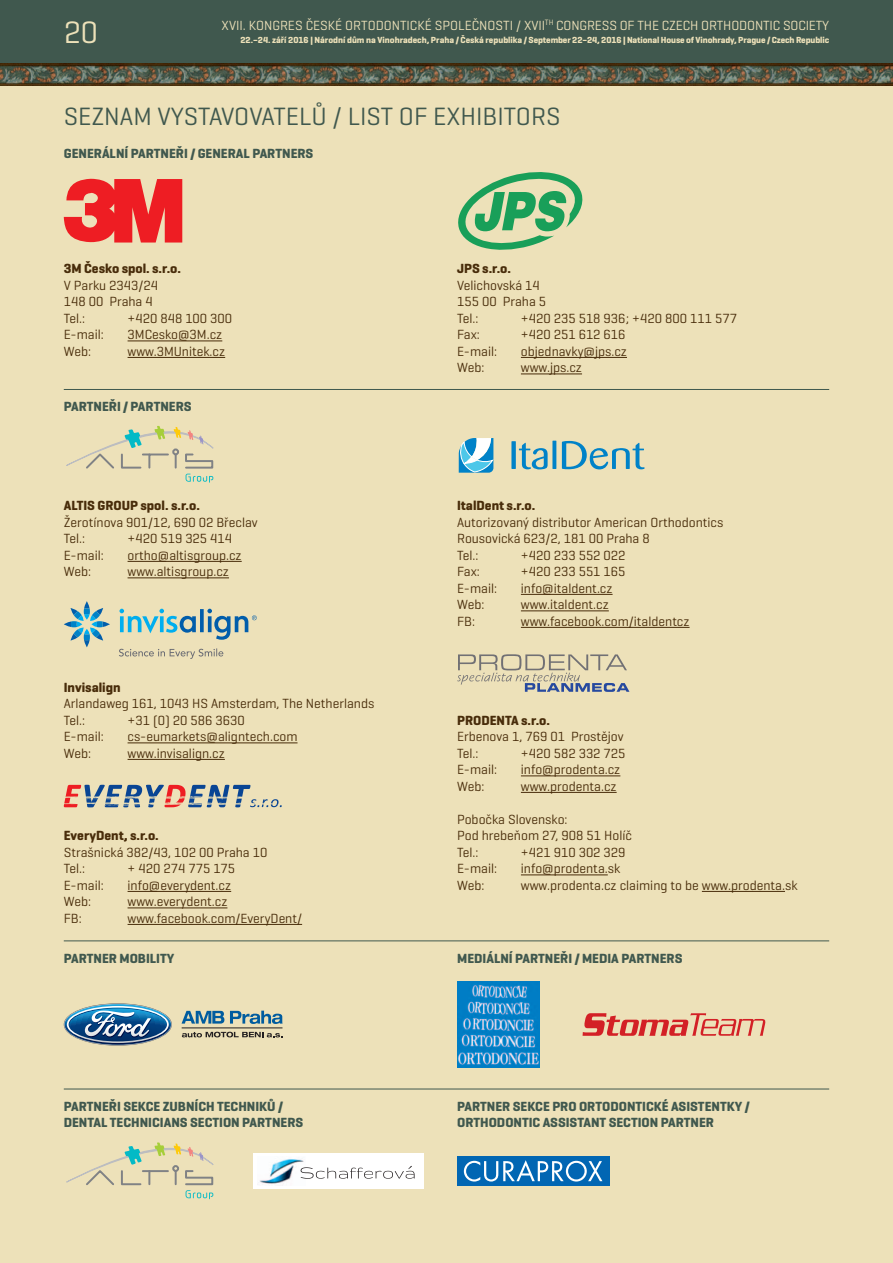
<style>
.page{position:relative;width:893px;height:1263px;background:#ede1b9}
.page>*{position:absolute;margin:0;border:0;box-sizing:border-box;transform-origin:0 0}
.t1{font:31.5px "Geogrotesque";color:#ede1b9}
.t2{font:25.5px "Geogrotesque";color:#40584e}
.t3{font:13.5px/16.5px "Geogrotesque";color:#482c0a}
.t4{font:700 13.5px/16.5px "Geogrotesque";color:#40584e}
.t5{font:700 13.5px "Geogrotesque";color:#482c0a}
.t6{font:13.5px "Geogrotesque";letter-spacing:-.005em;color:#ede1b9}
.t7{font:700 9px "Geogrotesque";letter-spacing:-.01em;color:#ede1b9}
</style>
<div class="page">
<div style="left:0;top:0;width:893px;height:64px;background:#40584e"></div>
<img style="left:0;top:64px;width:893px;height:21px">
<hr style="left:128px;top:341px;width:94px;height:1px;background:#482c0a">
<hr style="left:128px;top:357px;width:97px;height:1px;background:#482c0a">
<svg style="left:64px;top:179px;width:118px;height:64px"></svg>
<hr style="left:521px;top:357px;width:106px;height:1px;background:#482c0a">
<hr style="left:521px;top:374px;width:61px;height:1px;background:#482c0a">
<hr style="left:128px;top:561px;width:114px;height:1px;background:#482c0a">
<hr style="left:128px;top:577px;width:101px;height:1px;background:#482c0a">
<hr style="left:128px;top:742px;width:170px;height:1px;background:#482c0a">
<hr style="left:128px;top:759px;width:97px;height:1px;background:#482c0a">
<hr style="left:128px;top:891px;width:103px;height:1px;background:#482c0a">
<hr style="left:128px;top:907px;width:99px;height:1px;background:#482c0a">
<hr style="left:128px;top:924px;width:174px;height:1px;background:#482c0a">
<svg style="left:66px;top:426px;width:148px;height:57px"></svg>
<div style="left:172px;top:448px;width:7px;height:7px;border:2px solid #808285;border-radius:50%"></div>
<svg style="left:64px;top:601px;width:46px;height:46px"></svg>
<svg style="left:119px;top:609px;width:138px;height:31px"></svg>
<svg style="left:119px;top:648px;width:104px;height:11px"></svg>
<svg style="left:64px;top:785px;width:218px;height:22px"></svg>
<hr style="left:521px;top:594px;width:92px;height:1px;background:#482c0a">
<hr style="left:521px;top:610px;width:88px;height:1px;background:#482c0a">
<hr style="left:521px;top:627px;width:169px;height:1px;background:#482c0a">
<hr style="left:521px;top:775px;width:99px;height:1px;background:#482c0a">
<hr style="left:521px;top:792px;width:96px;height:1px;background:#482c0a">
<hr style="left:521px;top:874px;width:87px;height:1px;background:#482c0a">
<hr style="left:702px;top:891px;width:83px;height:1px;background:#482c0a">
<div style="left:511px;top:441px;width:5px;height:28px;background:#0082c8"></div>
<svg style="left:519px;top:443px;width:29px;height:26px"></svg>
<svg style="left:552px;top:441px;width:4px;height:28px"></svg>
<svg style="left:562px;top:441px;width:83px;height:28px"></svg>
<svg style="left:459px;top:438px;width:35px;height:35px"></svg>
<svg style="left:457px;top:654px;width:172px;height:38px"></svg>
<svg style="left:458px;top:172px;width:125px;height:78px"></svg>
<hr style="left:64px;top:389px;width:765px;height:1px;background:#40584e">
<hr style="left:64px;top:940px;width:765px;height:1px;background:#40584e">
<hr style="left:64px;top:1089px;width:765px;height:1px;background:#40584e">
<svg style="left:64px;top:1003px;width:108px;height:43px"></svg>
<svg style="left:65px;top:1004px;width:106px;height:41px"></svg>
<img style="left:67px;top:1006px;width:102px;height:38px">
<svg style="left:182px;top:1011px;width:42px;height:12px"></svg>
<svg style="left:230px;top:1011px;width:53px;height:13px"></svg>
<hr style="left:182px;top:1027px;width:100px;height:1px;background:#231f20">
<svg style="left:182px;top:1032px;width:100px;height:5px"></svg>
<svg style="left:583px;top:1013px;width:183px;height:23px"></svg>
<img style="left:457px;top:981px;width:83px;height:87px">
<svg style="left:66px;top:1142px;width:148px;height:57px"></svg>
<div style="left:172px;top:1165px;width:7px;height:7px;border:2px solid #808285;border-radius:50%"></div>
<div style="left:457px;top:1156px;width:152px;height:30px;background:#0166b3"></div>
<svg style="left:464px;top:1160px;width:138px;height:21px"></svg>
<div style="left:253px;top:1153px;width:171px;height:36px;background:#fff"></div>
<img style="left:258px;top:1159px;width:46px;height:25px">
<svg style="left:301px;top:1166px;width:114px;height:13px"></svg>
<h1 class="t1" style="left:64px;top:20px;width:36px">20</h1>
<p class="t6" style="left:222px;top:20px;width:609px">XVII. KONGRES ČESKÉ ORTODONTICKÉ SPOLEČNOSTI / XVII<sup>TH</sup> CONGRESS OF THE CZECH ORTHODONTIC SOCIETY</p>
<p class="t7" style="left:240px;top:36px;width:590px">22.–24. září 2016 | Národní dům na Vinohradech, Praha / Česká republika / September 22–24, 2016 | National House of Vinohrady, Prague / Czech Republic</p>
<h2 class="t2" style="left:64px;top:107px;width:498px">SEZNAM VYSTAVOVATELŮ / LIST OF EXHIBITORS</h2>
<p class="t4" style="left:64px;top:146px;width:251px">GENERÁLNÍ PARTNEŘI / GENERAL PARTNERS</p>
<p class="t5" style="left:64px;top:264px;width:119px">3M Česko spol. s.r.o.</p>
<p class="t3" style="left:64px;top:278px;width:96px">V Parku 2343/24<br>148 00 Praha 4<br>Tel.:</p>
<p class="t3" style="left:128px;top:311px;width:106px">+420 848 100 300</p>
<p class="t3" style="left:64px;top:327px;width:42px">E-mail:</p>
<p class="t3" style="left:128px;top:327px;width:96px">3MCesko@3M.cz</p>
<p class="t3" style="left:64px;top:344px;width:29px">Web:</p>
<p class="t3" style="left:128px;top:344px;width:99px">www.3MUnitek.cz</p>
<p class="t4" style="left:64px;top:399px;width:129px">PARTNEŘI / PARTNERS</p>
<p class="t5" style="left:64px;top:501px;width:138px">ALTIS GROUP spol. s.r.o.</p>
<p class="t3" style="left:64px;top:515px;width:195px">Žerotínova 901/12, 690 02 Břeclav<br>Tel.:</p>
<p class="t3" style="left:128px;top:531px;width:106px">+420 519 325 414</p>
<p class="t3" style="left:64px;top:548px;width:42px">E-mail:</p>
<p class="t3" style="left:128px;top:548px;width:116px">ortho@altisgroup.cz</p>
<p class="t3" style="left:64px;top:564px;width:29px">Web:</p>
<p class="t3" style="left:128px;top:564px;width:103px">www.altisgroup.cz</p>
<p class="t5" style="left:64px;top:682px;width:58px">Invisalign</p>
<p class="t3" style="left:64px;top:696px;width:312px">Arlandaweg 161, 1043 HS Amsterdam, The Netherlands<br>Tel.:</p>
<p class="t3" style="left:128px;top:713px;width:119px">+31 (0) 20 586 3630</p>
<p class="t3" style="left:64px;top:729px;width:42px">E-mail:</p>
<p class="t3" style="left:128px;top:729px;width:171px">cs-eumarkets@aligntech.com</p>
<p class="t3" style="left:64px;top:746px;width:29px">Web:</p>
<p class="t3" style="left:128px;top:746px;width:99px">www.invisalign.cz</p>
<p class="t5" style="left:64px;top:831px;width:97px">EveryDent, s.r.o.</p>
<p class="t3" style="left:64px;top:845px;width:205px">Strašnická 382/43, 102 00 Praha 10<br>Tel.:</p>
<p class="t3" style="left:128px;top:861px;width:109px">+ 420 274 775 175</p>
<p class="t3" style="left:64px;top:878px;width:42px">E-mail:</p>
<p class="t3" style="left:128px;top:878px;width:105px">info@everydent.cz</p>
<p class="t3" style="left:64px;top:894px;width:29px">Web:</p>
<p class="t3" style="left:128px;top:894px;width:101px">www.everydent.cz</p>
<p class="t3" style="left:64px;top:911px;width:19px">FB:</p>
<p class="t3" style="left:128px;top:911px;width:176px">www.facebook.com/EveryDent/</p>
<p class="t5" style="left:457px;top:264px;width:55px">JPS s.r.o.</p>
<p class="t3" style="left:457px;top:278px;width:91px">Velichovská 14<br>155 00 Praha 5<br>Tel.:</p>
<p class="t3" style="left:521px;top:311px;width:218px">+420 235 518 936; +420 800 111 577</p>
<p class="t3" style="left:457px;top:327px;width:24px">Fax:</p>
<p class="t3" style="left:521px;top:327px;width:106px">+420 251 612 616</p>
<p class="t3" style="left:457px;top:344px;width:42px">E-mail:</p>
<p class="t3" style="left:521px;top:344px;width:108px">objednavky@jps.cz</p>
<p class="t3" style="left:457px;top:360px;width:29px">Web:</p>
<p class="t3" style="left:521px;top:360px;width:63px">www.jps.cz</p>
<p class="t5" style="left:457px;top:501px;width:80px">ItalDent s.r.o.</p>
<p class="t3" style="left:457px;top:515px;width:268px">Autorizovaný distributor American Orthodontics<br>Rousovická 623/2, 181 00 Praha 8<br>Tel.:</p>
<p class="t3" style="left:521px;top:548px;width:106px">+420 233 552 022</p>
<p class="t3" style="left:457px;top:564px;width:24px">Fax:</p>
<p class="t3" style="left:521px;top:564px;width:106px">+420 233 551 165</p>
<p class="t3" style="left:457px;top:581px;width:42px">E-mail:</p>
<p class="t3" style="left:521px;top:581px;width:93px">info@italdent.cz</p>
<p class="t3" style="left:457px;top:597px;width:29px">Web:</p>
<p class="t3" style="left:521px;top:597px;width:89px">www.italdent.cz</p>
<p class="t3" style="left:457px;top:614px;width:19px">FB:</p>
<p class="t3" style="left:521px;top:614px;width:170px">www.facebook.com/italdentcz</p>
<p class="t5" style="left:457px;top:715px;width:94px">PRODENTA s.r.o.</p>
<p class="t3" style="left:457px;top:729px;width:168px">Erbenova 1, 769 01 Prostějov<br>Tel.:</p>
<p class="t3" style="left:521px;top:746px;width:106px">+420 582 332 725</p>
<p class="t3" style="left:457px;top:762px;width:42px">E-mail:</p>
<p class="t3" style="left:521px;top:762px;width:101px">info@prodenta.cz</p>
<p class="t3" style="left:457px;top:779px;width:29px">Web:</p>
<p class="t3" style="left:521px;top:779px;width:97px">www.prodenta.cz</p>
<p class="t3" style="left:457px;top:812px;width:176px">Pobočka Slovensko:<br>Pod hrebeňom 27, 908 51 Holíč<br>Tel.:</p>
<p class="t3" style="left:521px;top:845px;width:106px">+421 910 302 329</p>
<p class="t3" style="left:457px;top:861px;width:42px">E-mail:</p>
<p class="t3" style="left:521px;top:861px;width:101px">info@prodenta.sk</p>
<p class="t3" style="left:457px;top:878px;width:29px">Web:</p>
<p class="t3" style="left:521px;top:878px;width:278px">www.prodenta.cz claiming to be www.prodenta.sk</p>
<p class="t4" style="left:64px;top:951px;width:112px">PARTNER MOBILITY</p>
<p class="t4" style="left:457px;top:951px;width:227px">MEDIÁLNÍ PARTNEŘI / MEDIA PARTNERS</p>
<p class="t4" style="left:64px;top:1099px;width:241px">PARTNEŘI SEKCE ZUBNÍCH TECHNIKŮ /<br>DENTAL TECHNICIANS SECTION PARTNERS</p>
<p class="t4" style="left:457px;top:1099px;width:294px">PARTNER SEKCE PRO ORTODONTICKÉ ASISTENTKY /<br>ORTHODONTIC ASSISTANT SECTION PARTNER</p>
</div>
